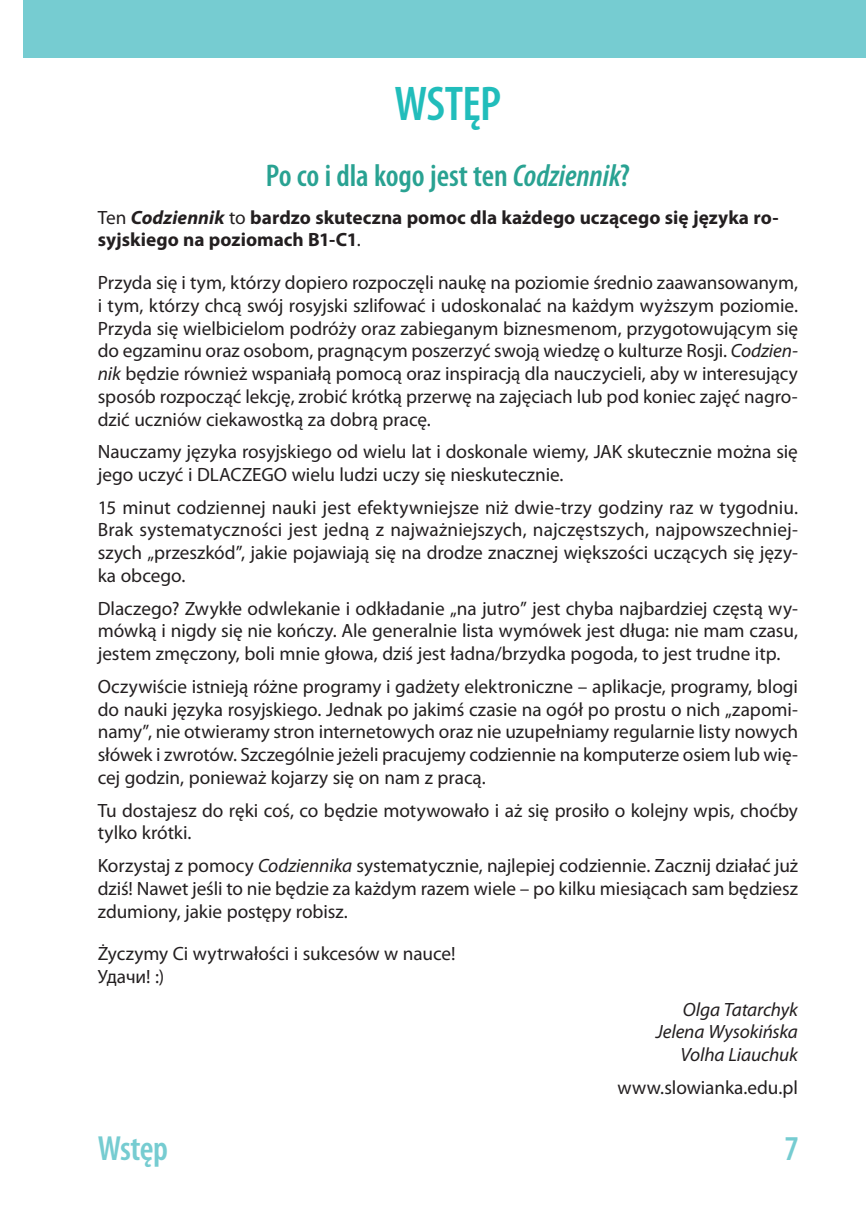
<style>
.page{position:relative;width:866px;height:1213px;background:#fff}
.page>*{position:absolute;margin:0;border:0;box-sizing:border-box;transform-origin:0 0}
.t1{font:600 condensed 49px "Myriad Pro";letter-spacing:-.015em;color:#21bdbb}
.t2{font:600 condensed 35px "Myriad Pro";letter-spacing:-.02em;color:#76ccd1}
.t3{font:600 condensed 31.5px "Myriad Pro";color:#29a292}
.t4{font:19.25px/22.8px "Myriad Pro";color:#231f20;text-align:justify}
.t5{font:700 19.25px/22.8px "Myriad Pro";color:#231f20}
.t6{font:italic 19.25px/22.8px "Myriad Pro";letter-spacing:-.005em;color:#231f20;text-align:right}
.s1{font-style:italic}
.s2{font-weight:400}
</style>
<div class="page">
<div style="left:23px;top:0;width:842px;height:58px;background:#76ccd1"></div>
<h1 class="t1" style="left:394px;top:86px;width:108px">WSTĘP</h1>
<h3 class="t3" style="left:265px;top:164px;width:365px">Po co i dla kogo jest ten <span class="s1">Codziennik</span>?</h3>
<p class="t5" style="left:98px;top:207px;width:682px"><span class="s2">Ten</span> <span class="s1">Codziennik</span> <span class="s2">to</span> bardzo skuteczna pomoc dla każdego uczącego się języka ro&shy;syjskiego na poziomach B1-C1<span class="s2">.</span></p>
<p class="t4" style="left:98px;top:273px;width:701px">Przyda się i tym, którzy dopiero rozpoczęli naukę na poziomie średnio zaawansowanym, i tym, którzy chcą swój rosyjski szlifować i udoskonalać na każdym wyższym poziomie.<br>Przyda się wielbicielom podróży oraz zabieganym biznesmenom, przygotowującym się do egzaminu oraz osobom, pragnącym poszerzyć swoją wiedzę o kulturze Rosji. <span class="s1">Codzien&shy;nik</span> będzie również wspaniałą pomocą oraz inspiracją dla nauczycieli, aby w interesujący sposób rozpocząć lekcję, zrobić krótką przerwę na zajęciach lub pod koniec zajęć nagro&shy;dzić uczniów ciekawostką za dobrą pracę.</p>
<p class="t4" style="left:98px;top:442px;width:701px">Nauczamy języka rosyjskiego od wielu lat i doskonale wiemy, JAK skutecznie można się jego uczyć i DLACZEGO wielu ludzi uczy się nieskutecznie.</p>
<p class="t4" style="left:98px;top:497px;width:701px">15 minut codziennej nauki jest efektywniejsze niż dwie-trzy godziny raz w tygodniu.<br>Brak systematyczności jest jedną z najważniejszych, najczęstszych, najpowszechniej&shy;szych „przeszkód”, jakie pojawiają się na drodze znacznej większości uczących się języ&shy;ka obcego.</p>
<p class="t4" style="left:98px;top:598px;width:701px">Dlaczego? Zwykłe odwlekanie i odkładanie „na jutro” jest chyba najbardziej częstą wy&shy;mówką i nigdy się nie kończy. Ale generalnie lista wymówek jest długa: nie mam czasu, jestem zmęczony, boli mnie głowa, dziś jest ładna/brzydka pogoda, to jest trudne itp.</p>
<p class="t4" style="left:98px;top:676px;width:701px">Oczywiście istnieją różne programy i gadżety elektroniczne – aplikacje, programy, blogi do nauki języka rosyjskiego. Jednak po jakimś czasie na ogół po prostu o nich „zapomi&shy;namy”, nie otwieramy stron internetowych oraz nie uzupełniamy regularnie listy nowych słówek i zwrotów. Szczególnie jeżeli pracujemy codziennie na komputerze osiem lub wię&shy;cej godzin, ponieważ kojarzy się on nam z pracą.</p>
<p class="t4" style="left:98px;top:800px;width:701px">Tu dostajesz do ręki coś, co będzie motywowało i aż się prosiło o kolejny wpis, choćby tylko krótki.</p>
<p class="t4" style="left:98px;top:855px;width:701px">Korzystaj z pomocy <span class="s1">Codziennika</span> systematycznie, najlepiej codziennie. Zacznij działać już dziś! Nawet jeśli to nie będzie za każdym razem wiele – po kilku miesiącach sam będziesz zdumiony, jakie postępy robisz.</p>
<p class="t4" style="left:98px;top:943px;width:359px">Życzymy Ci wytrwałości i sukcesów w nauce!<br>Удачи! :)</p>
<p class="t6" style="left:655px;top:999px;width:144px">Olga Tatarchyk<br>Jelena Wysokińska<br>Volha Liauchuk</p>
<p class="t4" style="left:617px;top:1077px;width:182px">www.slowianka.edu.pl</p>
<h2 class="t2" style="left:98px;top:1135px;width:72px">Wstęp</h2>
<h2 class="t2" style="left:784px;top:1135px;width:16px">7</h2>
</div>
